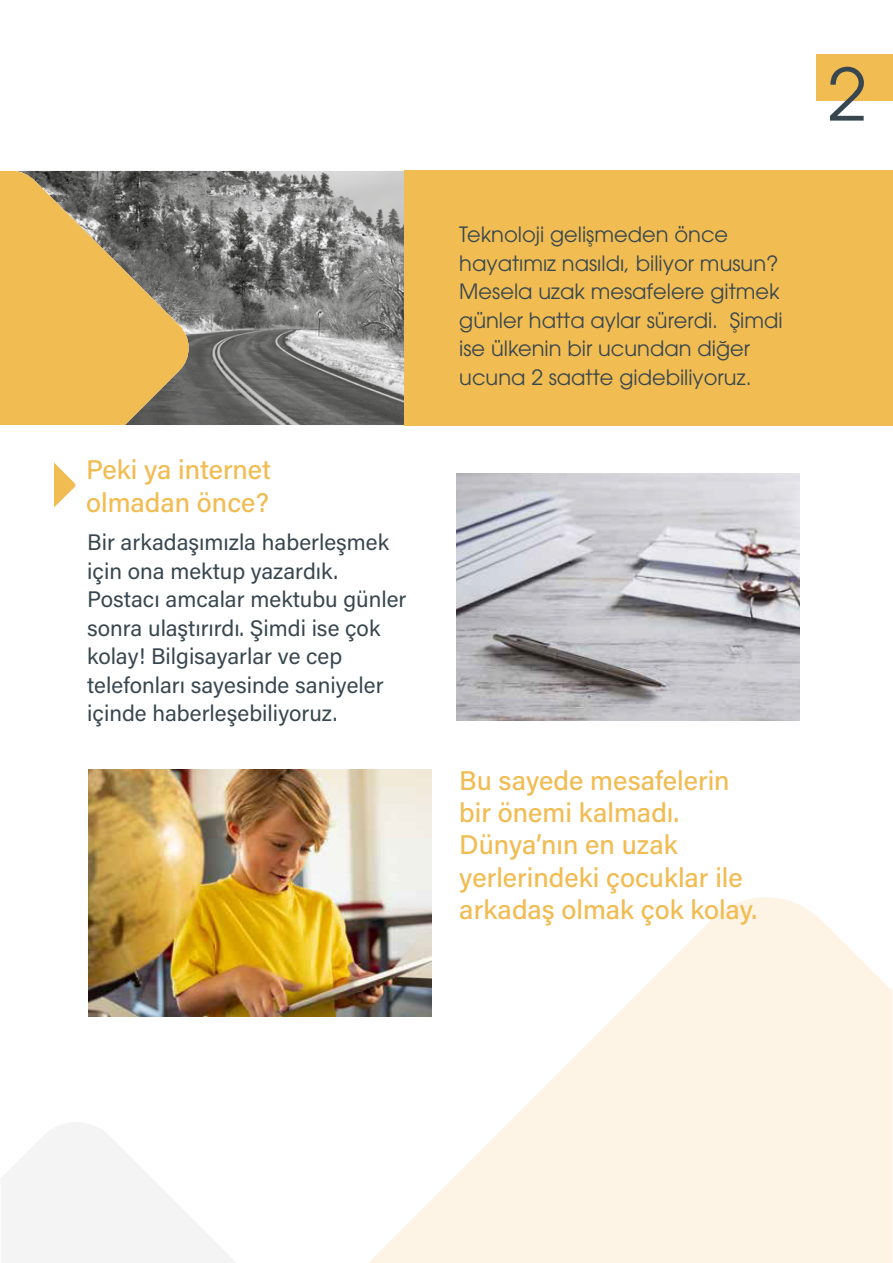
<style>
.page{position:relative;width:893px;height:1263px;background:#fff}
.page>*{position:absolute;margin:0;border:0;box-sizing:border-box;transform-origin:0 0}
.t1{font:71.55px "ITC Avant Garde Pro";color:#38474f}
.t2{font:500 27px/32.4px "Acumin Pro";color:#f1bc52}
.t3{font:22.5px/28.5px "Acumin Pro";color:#38474f}
.t4{font:21px/28.5px "ITC Avant Garde Pro";color:#38474f}
</style>
<div class="page">
<div style="left:816px;top:54px;width:77px;height:46px;background:#f1bc52"></div>
<img style="left:192px;top:171px;width:213px;height:254px">
<svg style="left:0;top:171px;width:192px;height:254px;background:#c6a157"></svg>
<div style="left:405px;top:171px;width:488px;height:255px;background:#f1bc52"></div>
<svg style="left:170px;top:897px;width:722px;height:366px;fill:#fdf4e5"></svg>
<svg style="left:1px;top:1122px;width:301px;height:141px"></svg>
<img style="left:456px;top:473px;width:344px;height:247px">
<img style="left:88px;top:769px;width:344px;height:247px">
<svg style="left:54px;top:462px;width:21px;height:45px"></svg>
<p class="t2" style="left:86px;top:452px;width:187px">Peki ya internet olmadan önce?</p>
<p class="t3" style="left:87px;top:527px;width:321px">Bir arkadaşımızla haberleşmek için ona mektup yazardık.<br>Postacı amcalar mektubu günler sonra ulaştırırdı. Şimdi ise çok kolay! Bilgisayarlar ve cep telefonları sayesinde saniyeler içinde haberleşebiliyoruz.</p>
<p class="t4" style="left:459px;top:220px;width:325px">Teknoloji gelişmeden önce hayatımız nasıldı, biliyor musun?<br>Mesela uzak mesafelere gitmek günler hatta aylar sürerdi. Şimdi ise ülkenin bir ucundan diğer ucuna 2 saatte gidebiliyoruz.</p>
<h1 class="t1" style="left:827px;top:50px;width:41px">2</h1>
<p class="t2" style="left:459px;top:763px;width:299px">Bu sayede mesafelerin bir önemi kalmadı.<br>Dünya’nın en uzak yerlerindeki çocuklar ile arkadaş olmak çok kolay.</p>
</div>
